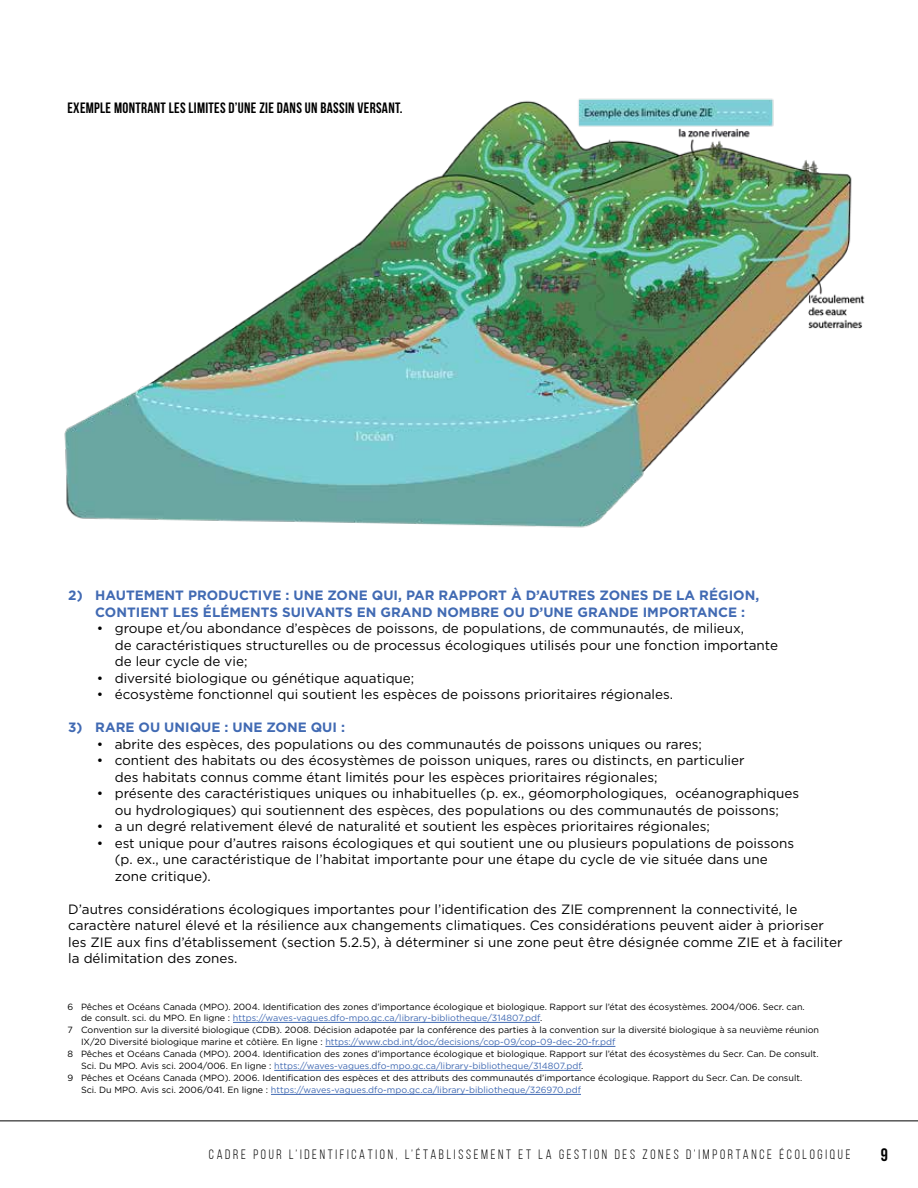
<style>
.page{position:relative;width:918px;height:1188px;background:#fff}
.page>*{position:absolute;margin:0;border:0;box-sizing:border-box;transform-origin:0 0}
.t1{font:700 18px "Bebas Neue";color:#000}
.t2{font:700 15px "Bebas Neue";letter-spacing:.02em;color:#000}
.t3{font:13.5px/16.5px "Gotham";color:#000}
.t4{font:700 13.5px/16.5px "Gotham";color:#416ab3}
.t5{font:13.5px "Bebas Neue";letter-spacing:.2em;color:#000}
.t6{font:9px "Gotham";color:#000}
.t7{font:9px "Gotham";color:#416ab3}
.s1{color:#000}
</style>
<div class="page">
<hr style="left:0;top:1120px;width:918px;height:1px;background:#000">
<hr style="left:233px;top:1022px;width:307px;height:1px;background:#416ab3">
<hr style="left:325px;top:1046px;width:290px;height:1px;background:#416ab3">
<hr style="left:274px;top:1070px;width:307px;height:1px;background:#416ab3">
<hr style="left:271px;top:1094px;width:310px;height:1px;background:#416ab3">
<img style="left:64px;top:98px;width:801px;height:430px">
<p class="t2" style="left:68px;top:99px;width:337px">EXEMPLE MONTRANT LES LIMITES D’UNE ZIE DANS UN BASSIN VERSANT.</p>
<p class="t4" style="left:68px;top:587px;width:16px">2)</p>
<p class="t4" style="left:95px;top:587px;width:665px">HAUTEMENT PRODUCTIVE : UNE ZONE QUI, PAR RAPPORT À D’AUTRES ZONES DE LA RÉGION,<br>CONTIENT LES ÉLÉMENTS SUIVANTS EN GRAND NOMBRE OU D’UNE GRANDE IMPORTANCE :</p>
<p class="t3" style="left:115px;top:620px;width:665px;text-indent:-18px">• groupe et/ou abondance d’espèces de poissons, de populations, de communautés, de milieux,<br>de caractéristiques structurelles ou de processus écologiques utilisés pour une fonction importante de leur cycle de vie;</p>
<p class="t3" style="left:97px;top:669px;width:319px">• diversité biologique ou génétique aquatique;</p>
<p class="t3" style="left:97px;top:686px;width:578px">• écosystème fonctionnel qui soutient les espèces de poissons prioritaires régionales.</p>
<p class="t4" style="left:68px;top:719px;width:16px">3)</p>
<p class="t4" style="left:95px;top:719px;width:251px">RARE OU UNIQUE : UNE ZONE QUI :</p>
<p class="t3" style="left:97px;top:735px;width:607px">• abrite des espèces, des populations ou des communautés de poissons uniques ou rares;</p>
<p class="t3" style="left:115px;top:752px;width:631px;text-indent:-18px">• contient des habitats ou des écosystèmes de poisson uniques, rares ou distincts, en particulier des habitats connus comme étant limités pour les espèces prioritaires régionales;</p>
<p class="t3" style="left:97px;top:785px;width:704px;text-align:center">• présente des caractéristiques uniques ou inhabituelles (p. ex., géomorphologiques, océanographiques ou hydrologiques) qui soutiennent des espèces, des populations ou des communautés de poissons;</p>
<p class="t3" style="left:97px;top:818px;width:615px">• a un degré relativement élevé de naturalité et soutient les espèces prioritaires régionales;</p>
<p class="t3" style="left:115px;top:834px;width:681px;text-indent:-18px">• est unique pour d’autres raisons écologiques et qui soutient une ou plusieurs populations de poissons (p. ex., une caractéristique de l’habitat importante pour une étape du cycle de vie située dans une zone critique).</p>
<p class="t3" style="left:68px;top:900px;width:776px">D’autres considérations écologiques importantes pour l’identifcation des ZIE comprennent la connectivité, le caractère naturel élevé et la résilience aux changements climatiques. Ces considérations peuvent aider à prioriser les ZIE aux fns d’établissement (section 5.2.5), à déterminer si une zone peut être désignée comme ZIE et à faciliter la délimitation des zones.</p>
<p class="t6" style="left:68px;top:1001px;width:739px">6 Pêches et Océans Canada (MPO). 2004. Identifcation des zones d’importance écologique et biologique. Rapport sur l’état des écosystèmes. 2004/006. Secr. can.</p>
<p class="t7" style="left:81px;top:1013px;width:463px"><span class="s1">de consult. sci. du MPO. En ligne :</span> https://waves-vagues.dfo-mpo.gc.ca/library-bibliotheque/314807.pdf<span class="s1">.</span></p>
<p class="t6" style="left:68px;top:1025px;width:753px">7 Convention sur la diversité biologique (CDB). 2008. Décision adapotée par la conférence des parties à la convention sur la diversité biologique à sa neuvième réunion</p>
<p class="t7" style="left:81px;top:1037px;width:536px"><span class="s1">IX/20 Diversité biologique marine et côtière. En ligne :</span> https://www.cbd.int/doc/decisions/cop-09/cop-09-dec-20-fr.pdf</p>
<p class="t6" style="left:68px;top:1049px;width:753px">8 Pêches et Océans Canada (MPO). 2004. Identifcation des zones d’importance écologique et biologique. Rapport sur l’état des écosystèmes du Secr. Can. De consult.</p>
<p class="t7" style="left:81px;top:1061px;width:504px"><span class="s1">Sci. Du MPO. Avis sci. 2004/006. En ligne :</span> https://waves-vagues.dfo-mpo.gc.ca/library-bibliotheque/314807.pdf<span class="s1">.</span></p>
<p class="t6" style="left:68px;top:1073px;width:736px">9 Pêches et Océans Canada (MPO). 2006. Identifcation des espèces et des attributs des communautés d’importance écologique. Rapport du Secr. Can. De consult.</p>
<p class="t7" style="left:81px;top:1085px;width:502px"><span class="s1">Sci. Du MPO. Avis sci. 2006/041. En ligne :</span> https://waves-vagues.dfo-mpo.gc.ca/library-bibliotheque/326970.pdf</p>
<p class="t5" style="left:209px;top:1147px;width:643px">CADRE POUR L’IDENTIFICATION, L’ÉTABLISSEMENT ET LA GESTION DES ZONES D’IMPORTANCE ÉCOLOGIQUE</p>
<h1 class="t1" style="left:881px;top:1145px;width:9px">9</h1>
</div>
